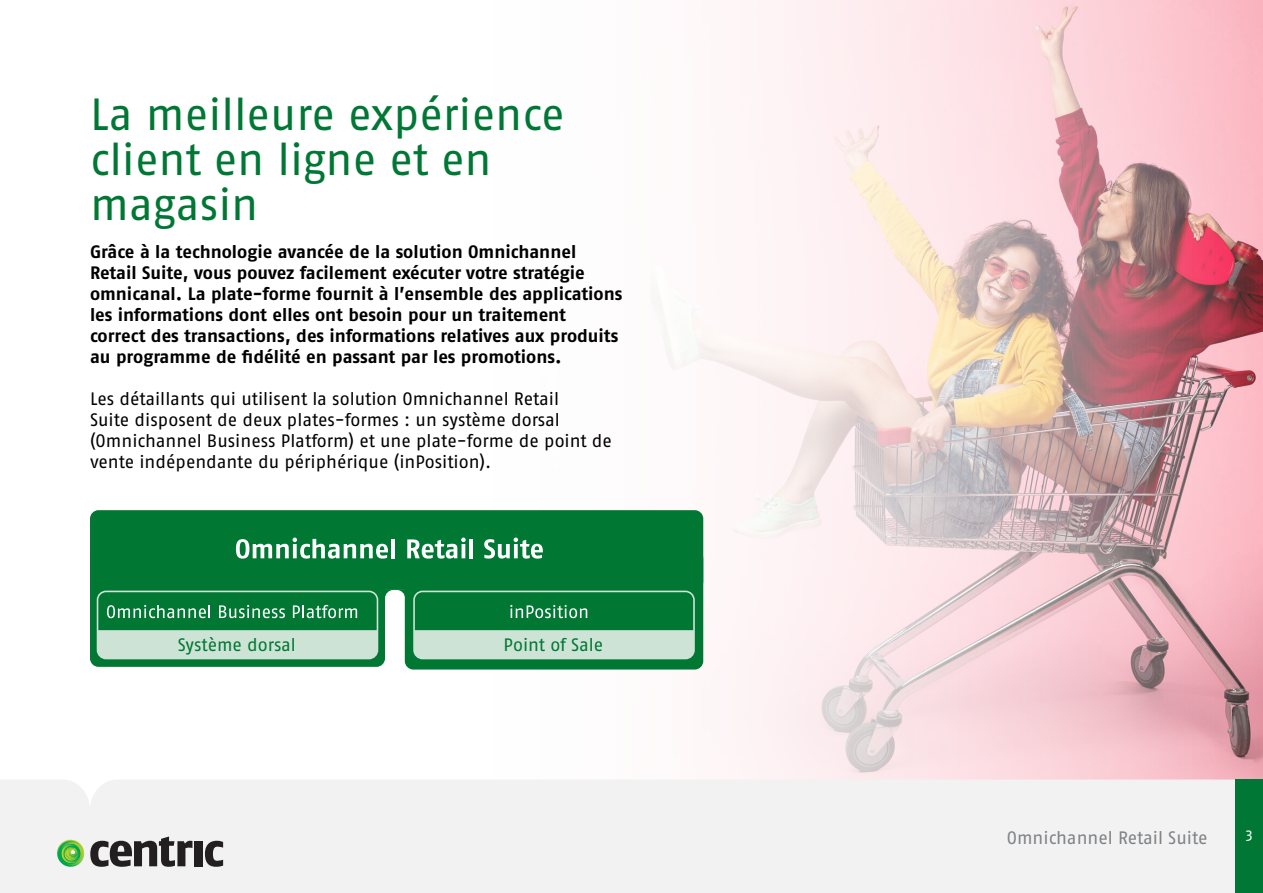
<style>
.page{position:relative;width:1263px;height:893px;background:#fff}
.page>*{position:absolute;margin:0;border:0;box-sizing:border-box;transform-origin:0 0}
.Paragraph_Style_1{font:45px/45px "Fago Pro";letter-spacing:-.005em;color:#007734}
.t1{font:700 18px/21px "Fago Pro";color:#000}
.t2{font:18px/21px "Fago Pro";color:#000}
.t3{font:18px "Fago Pro";letter-spacing:-.005em;color:#007833}
.t4{font:18px "Fago Pro";color:#808285}
.t5{font:15px "Fago Pro";color:#fff}
</style>
<div class="page">
<img style="left:462px;top:0;width:801px;height:779px">
<div style="left:0;top:779px;width:1236px;height:114px;background:#f2f2f2"></div>
<div style="left:195px;top:841px;width:8px;height:25px;background:#231f20"></div>
<svg style="left:205px;top:841px;width:18px;height:26px"></svg>
<svg style="left:55px;top:836px;width:137px;height:33px"></svg>
<div style="left:1236px;top:779px;width:27px;height:114px;background:#007734"></div>
<div style="left:90px;top:510px;width:613px;height:80px;background:#007833;border-radius:9px"></div>
<div style="left:90px;top:547px;width:295px;height:120px;background:#007833;border-radius:9px"></div>
<div style="left:405px;top:550px;width:298px;height:119px;background:#007833;border-radius:9px"></div>
<svg style="left:96px;top:590px;width:599px;height:70px"></svg>
<svg style="left:236px;top:537px;width:152px;height:22px"></svg>
<hr style="left:391px;top:539px;width:4px;height:19px;background:#fff">
<svg style="left:407px;top:537px;width:59px;height:22px"></svg>
<svg style="left:461px;top:544px;width:4px;height:14px"></svg>
<hr style="left:469px;top:539px;width:4px;height:19px;background:#fff">
<svg style="left:484px;top:537px;width:59px;height:22px"></svg>
<div style="left:148px;top:632px;width:171px;height:23px;background:#cce3d6"></div>
<div style="left:483px;top:632px;width:171px;height:23px;background:#cce3d6"></div>
<p class="Paragraph_Style_1" style="left:90px;top:92px;width:476px">La meilleure expérience client en ligne et en magasin</p>
<p class="t1" style="left:90px;top:241px;width:534px">Grâce à la technologie avancée de la solution Omnichannel Retail Suite, vous pouvez facilement exécuter votre stratégie omnicanal. La plate-forme fournit à l’ensemble des applications les informations dont elles ont besoin pour un traitement correct des transactions, des informations relatives aux produits au programme de fidélité en passant par les promotions.</p>
<p class="t2" style="left:90px;top:388px;width:523px">Les détaillants qui utilisent la solution Omnichannel Retail<br>Suite disposent de deux plates-formes : un système dorsal (Omnichannel Business Platform) et une plate-forme de point de vente indépendante du périphérique (inPosition).</p>
<p class="t3" style="left:178px;top:633px;width:119px">Système dorsal</p>
<p class="t3" style="left:504px;top:633px;width:101px">Point of Sale</p>
<p class="t4" style="left:1007px;top:827px;width:202px">Omnichannel Retail Suite</p>
<p class="t5" style="left:1246px;top:824px;width:9px">3</p>
</div>
